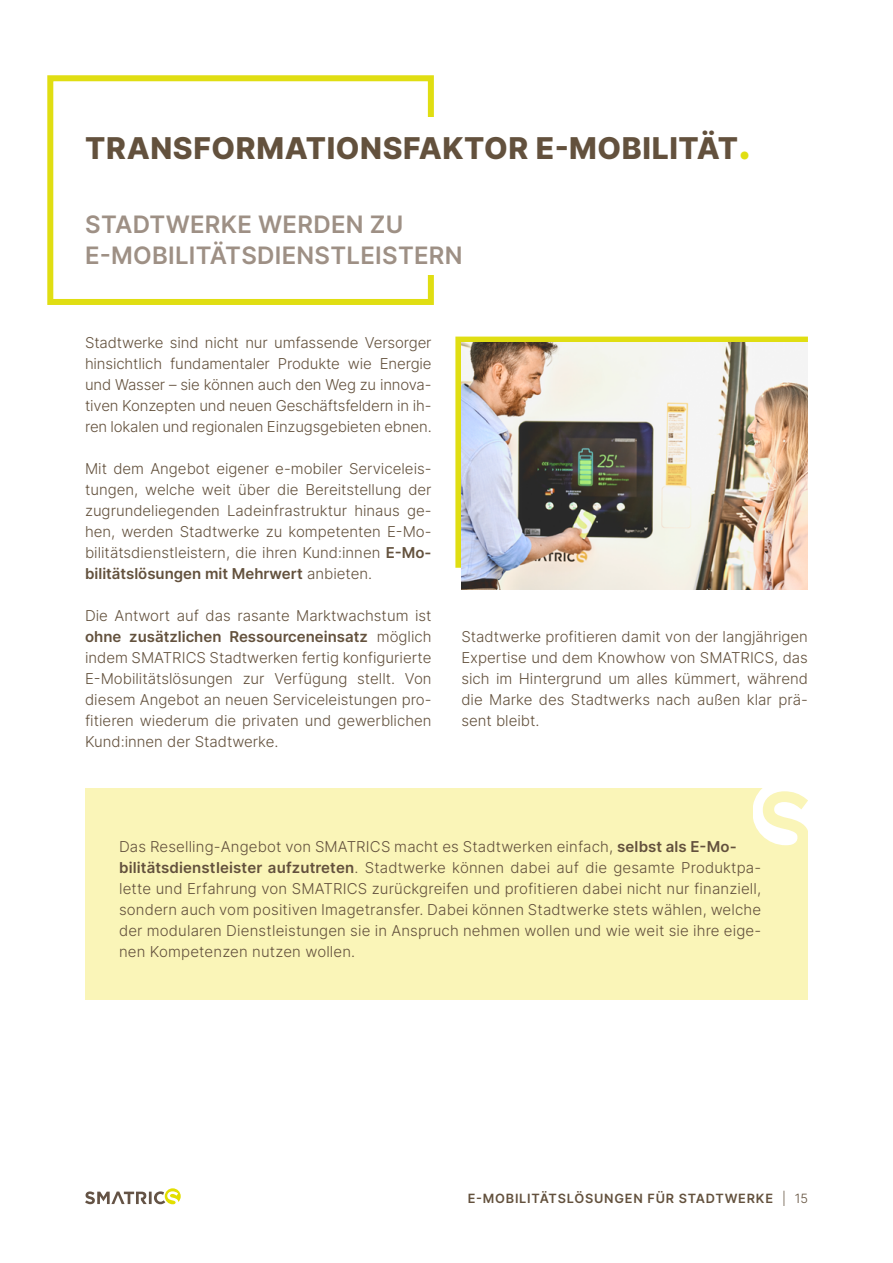
<style>
.page{position:relative;width:893px;height:1263px;background:#fff}
.page>*{position:absolute;margin:0;border:0;box-sizing:border-box;transform-origin:0 0}
.t1{font:800 30px "Inter";letter-spacing:.02em;color:#63513d}
.t2{font:600 24px/31.5px "Inter";letter-spacing:.01em;color:#9e9085}
.t3{font:300 15px/21px "Inter";letter-spacing:.01em;color:#63513d;text-align:justify}
.t4{font:600 12.75px "Inter";letter-spacing:.06em;color:#63513d}
.s1{font-family:"Minion Pro";font-weight:400;color:#e0de12}
.s2{font-weight:600}
.s3{font-weight:300}
</style>
<div class="page">
<svg style="left:85px;top:1188px;width:96px;height:16px"></svg>
<svg style="left:455px;top:337px;width:353px;height:231px;background:#dedc2a"></svg>
<img style="left:461px;top:343px;width:347px;height:247px">
<div style="left:85px;top:789px;width:723px;height:211px;background:#faf5b8"></div>
<svg style="left:754px;top:788px;width:54px;height:57px"></svg>
<div style="left:47px;top:75px;width:387px;height:230px;border:6px solid #e0de12"></div>
<div style="left:421px;top:117px;width:21px;height:158px;background:#fff"></div>
<h1 class="t1" style="left:85px;top:126px;width:667px">TRANSFORMATIONSFAKTOR E-MOBILITÄT<span class="s1">•</span></h1>
<h2 class="t2" style="left:85px;top:208px;width:379px">STADTWERKE WERDEN ZU<br>E-MOBILITÄTSDIENSTLEISTERN</h2>
<p class="t3" style="left:85px;top:332px;width:348px">Stadtwerke sind nicht nur umfassende Versorger hinsichtlich fundamentaler Produkte wie Energie und Wasser – sie können auch den Weg zu innova&shy;tiven Konzepten und neuen Geschäftsfeldern in ih&shy;ren lokalen und regionalen Einzugsgebieten ebnen.</p>
<p class="t3" style="left:85px;top:458px;width:348px">Mit dem Angebot eigener e-mobiler Serviceleis&shy;tungen, welche weit über die Bereitstellung der zugrundeliegenden Ladeinfrastruktur hinaus ge&shy;hen, werden Stadtwerke zu kompetenten E-Mo&shy;bilitätsdienstleistern, die ihren Kund:innen <span class="s2">E-Mo&shy;bilitätslösungen mit Mehrwert</span> anbieten.</p>
<p class="t3" style="left:85px;top:605px;width:348px">Die Antwort auf das rasante Marktwachstum ist <span class="s2">ohne zusätzlichen Ressourceneinsatz</span> möglich indem SMATRICS Stadtwerken fertig konfigurierte E-Mobilitätslösungen zur Verfügung stellt. Von diesem Angebot an neuen Serviceleistungen pro&shy;fitieren wiederum die privaten und gewerblichen Kund:innen der Stadtwerke.</p>
<p class="t3" style="left:461px;top:626px;width:348px">Stadtwerke profitieren damit von der langjährigen Expertise und dem Knowhow von SMATRICS, das sich im Hintergrund um alles kümmert, während die Marke des Stadtwerks nach außen klar prä&shy;sent bleibt.</p>
<p class="t3" style="left:119px;top:836px;width:644px;text-align:left">Das Reselling-Angebot von SMATRICS macht es Stadtwerken einfach, <span class="s2">selbst als E-Mo&shy;bilitätsdienstleister aufzutreten</span>. Stadtwerke können dabei auf die gesamte Produktpa&shy;lette und Erfahrung von SMATRICS zurückgreifen und profitieren dabei nicht nur finanziell, sondern auch vom positiven Imagetransfer. Dabei können Stadtwerke stets wählen, welche der modularen Dienstleistungen sie in Anspruch nehmen wollen und wie weit sie ihre eige&shy;nen Kompetenzen nutzen wollen.</p>
<p class="t4" style="left:468px;top:1189px;width:342px">E-MOBILITÄTSLÖSUNGEN FÜR STADTWERKE <span class="s3">| 15</span></p>
</div>
